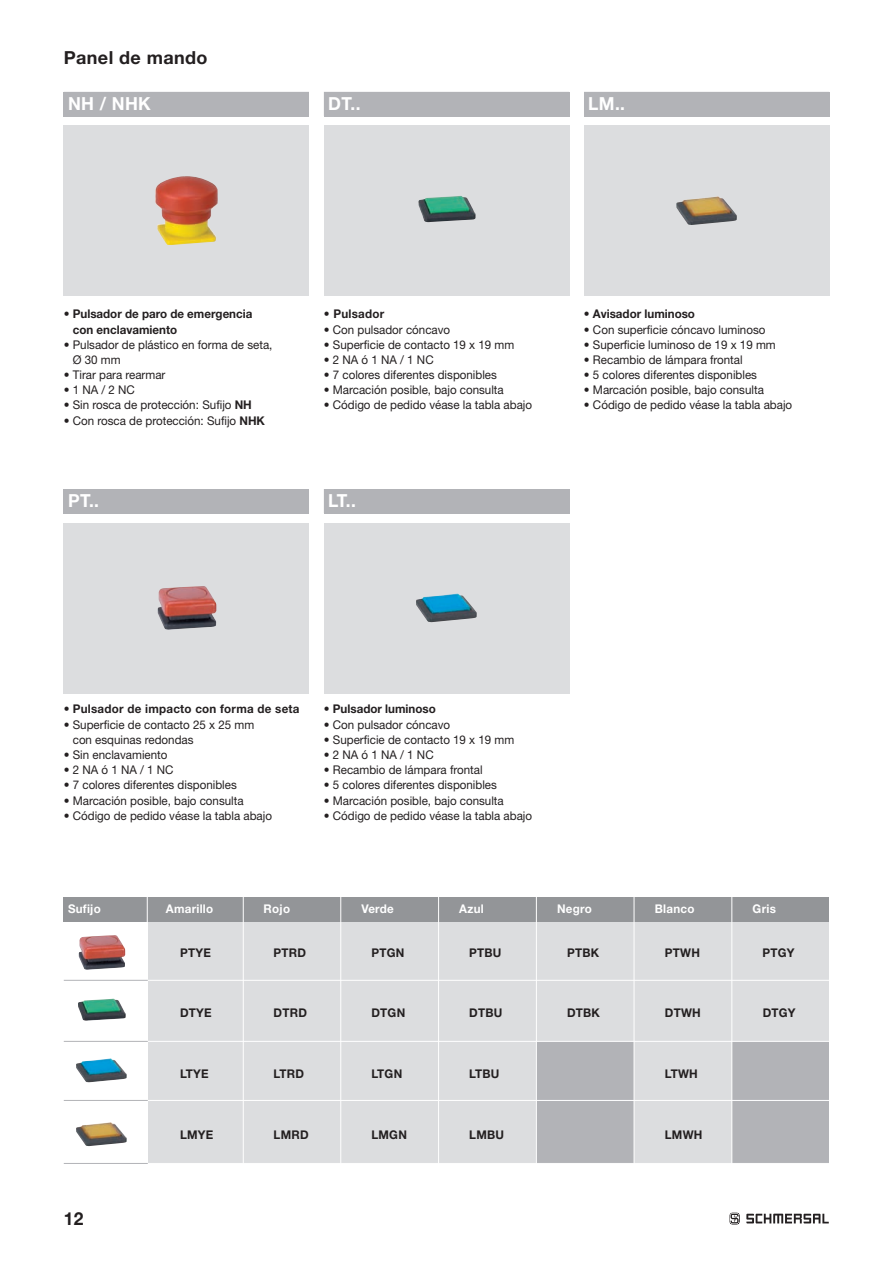
<style>
.page{position:relative;width:893px;height:1263px;background:#fff}
.page>*{position:absolute;margin:0;border:0;box-sizing:border-box;transform-origin:0 0}
.t1{font:700 18px "Helvetica Neue";letter-spacing:.02em;color:#fff;scale:.96 1}
.t2{font:700 18px "Helvetica Neue";letter-spacing:.02em;color:#231f20}
.t3{font:700 18px "Helvetica Neue";letter-spacing:.02em;color:#231f20;scale:.96 1}
.t4{font:12px/15.1px "Helvetica Neue";color:#231f20;scale:.96 1}
.t5{font:700 12px "Helvetica Neue";letter-spacing:.02em;color:#231f20;scale:.96 1}
.t6{font:700 12px/15.1px "Helvetica Neue";color:#231f20;scale:.96 1}
.t7{font:700 12px "Helvetica Neue";letter-spacing:.02em;color:#fff;scale:.96 1}
.s1{font-weight:400}
.s2{font-weight:700}
</style>
<div class="page">
<svg style="left:730px;top:1213px;width:10px;height:11px"></svg>
<svg style="left:746px;top:1213px;width:83px;height:10px"></svg>
<div style="left:64px;top:92px;width:245px;height:25px;background:#b2b3b7"></div>
<div style="left:64px;top:126px;width:245px;height:170px;background:#dcdddf"></div>
<img style="left:155px;top:176px;width:63px;height:69px">
<div style="left:324px;top:489px;width:245px;height:25px;background:#b2b3b7"></div>
<div style="left:324px;top:523px;width:245px;height:170px;background:#dcdddf"></div>
<img style="left:416px;top:593px;width:61px;height:29px">
<div style="left:324px;top:92px;width:245px;height:25px;background:#b2b3b7"></div>
<div style="left:324px;top:126px;width:245px;height:170px;background:#dcdddf"></div>
<img style="left:418px;top:196px;width:57px;height:26px">
<div style="left:64px;top:489px;width:245px;height:25px;background:#b2b3b7"></div>
<div style="left:64px;top:523px;width:245px;height:170px;background:#dcdddf"></div>
<img style="left:158px;top:586px;width:58px;height:44px">
<div style="left:584px;top:92px;width:245px;height:25px;background:#b2b3b7"></div>
<div style="left:584px;top:126px;width:245px;height:170px;background:#dcdddf"></div>
<img style="left:676px;top:196px;width:61px;height:29px">
<div style="left:148px;top:918px;width:681px;height:245px;background:#b2b3b7"></div>
<div style="left:148px;top:1041px;width:388px;height:122px;background:#dcdddf"></div>
<div style="left:634px;top:1041px;width:98px;height:122px;background:#dcdddf"></div>
<div style="left:148px;top:920px;width:681px;height:121px;background:#dcdddf"></div>
<div style="left:64px;top:897px;width:765px;height:25px;background:#939598"></div>
<hr style="left:340px;top:884px;width:1px;height:297px;background:#fff">
<hr style="left:438px;top:884px;width:1px;height:297px;background:#fff">
<hr style="left:536px;top:884px;width:1px;height:297px;background:#fff">
<hr style="left:67px;top:980px;width:765px;height:1px;background:#fff">
<hr style="left:67px;top:1041px;width:765px;height:1px;background:#fff">
<hr style="left:67px;top:1100px;width:765px;height:1px;background:#fff">
<img style="left:79px;top:935px;width:46px;height:35px">
<img style="left:78px;top:999px;width:48px;height:22px">
<img style="left:76px;top:1058px;width:51px;height:24px">
<img style="left:76px;top:1122px;width:51px;height:24px">
<hr style="left:64px;top:980px;width:84px;height:1px;background:#b2b3b7">
<hr style="left:64px;top:1041px;width:84px;height:1px;background:#b2b3b7">
<hr style="left:64px;top:1100px;width:84px;height:1px;background:#b2b3b7">
<hr style="left:64px;top:1163px;width:84px;height:1px;background:#b2b3b7">
<hr style="left:147px;top:884px;width:1px;height:38px;background:#fff">
<hr style="left:243px;top:884px;width:1px;height:297px;background:#fff">
<hr style="left:634px;top:884px;width:1px;height:297px;background:#fff">
<hr style="left:731px;top:884px;width:1px;height:297px;background:#fff">
<h1 class="t2" style="left:64px;top:51px;width:145px">Panel de mando</h1>
<h1 class="t1" style="left:68px;top:97px;width:88px">NH / NHK</h1>
<h1 class="t1" style="left:328px;top:97px;width:35px">DT..</h1>
<h1 class="t1" style="left:588px;top:97px;width:40px">LM..</h1>
<p class="t6" style="left:73px;top:308px;width:189px;text-indent:-9px"><span class="s1">•</span> Pulsador de paro de emergencia con enclavamiento</p>
<p class="t4" style="left:73px;top:338px;width:210px;text-indent:-9px">• Pulsador de plástico en forma de seta,<br>Ø 30 mm</p>
<p class="t4" style="left:64px;top:368px;width:107px">• Tirar para rearmar</p>
<p class="t4" style="left:64px;top:384px;width:76px">• 1 NA / 2 NC</p>
<p class="t4" style="left:64px;top:399px;width:197px">• Sin rosca de protección: Sufijo <span class="s2">NH</span></p>
<p class="t4" style="left:64px;top:414px;width:211px">• Con rosca de protección: Sufijo <span class="s2">NHK</span></p>
<h1 class="t1" style="left:68px;top:494px;width:34px">PT..</h1>
<p class="t5" style="left:324px;top:310px;width:64px">• Pulsador</p>
<p class="t4" style="left:324px;top:323px;width:133px">• Con pulsador cóncavo</p>
<p class="t4" style="left:324px;top:338px;width:200px">• Superficie de contacto 19 x 19 mm</p>
<p class="t4" style="left:324px;top:353px;width:116px">• 2 NA ó 1 NA / 1 NC</p>
<p class="t4" style="left:324px;top:368px;width:182px">• 7 colores diferentes disponibles</p>
<p class="t4" style="left:324px;top:384px;width:189px">• Marcación posible, bajo consulta</p>
<p class="t4" style="left:324px;top:399px;width:218px">• Código de pedido véase la tabla abajo</p>
<h1 class="t1" style="left:328px;top:494px;width:31px">LT..</h1>
<p class="t6" style="left:584px;top:308px;width:117px"><span class="s1">•</span> Avisador luminoso</p>
<p class="t4" style="left:584px;top:323px;width:191px">• Con superficie cóncavo luminoso</p>
<p class="t4" style="left:584px;top:338px;width:201px">• Superficie luminoso de 19 x 19 mm</p>
<p class="t4" style="left:584px;top:353px;width:167px">• Recambio de lámpara frontal</p>
<p class="t4" style="left:584px;top:368px;width:182px">• 5 colores diferentes disponibles</p>
<p class="t4" style="left:584px;top:384px;width:189px">• Marcación posible, bajo consulta</p>
<p class="t4" style="left:584px;top:399px;width:218px">• Código de pedido véase la tabla abajo</p>
<p class="t5" style="left:64px;top:705px;width:247px"><span class="s1">•</span> Pulsador de impacto con forma de seta</p>
<p class="t4" style="left:73px;top:718px;width:191px;text-indent:-9px">• Superficie de contacto 25 x 25 mm con esquinas redondas</p>
<p class="t4" style="left:64px;top:748px;width:110px">• Sin enclavamiento</p>
<p class="t4" style="left:64px;top:763px;width:116px">• 2 NA ó 1 NA / 1 NC</p>
<p class="t4" style="left:64px;top:779px;width:182px">• 7 colores diferentes disponibles</p>
<p class="t4" style="left:64px;top:794px;width:189px">• Marcación posible, bajo consulta</p>
<p class="t4" style="left:64px;top:809px;width:218px">• Código de pedido véase la tabla abajo</p>
<p class="t6" style="left:324px;top:703px;width:118px"><span class="s1">•</span> Pulsador luminoso</p>
<p class="t4" style="left:324px;top:718px;width:133px">• Con pulsador cóncavo</p>
<p class="t4" style="left:324px;top:733px;width:200px">• Superficie de contacto 19 x 19 mm</p>
<p class="t4" style="left:324px;top:748px;width:116px">• 2 NA ó 1 NA / 1 NC</p>
<p class="t4" style="left:324px;top:763px;width:167px">• Recambio de lámpara frontal</p>
<p class="t4" style="left:324px;top:779px;width:182px">• 5 colores diferentes disponibles</p>
<p class="t4" style="left:324px;top:794px;width:189px">• Marcación posible, bajo consulta</p>
<p class="t4" style="left:324px;top:809px;width:218px">• Código de pedido véase la tabla abajo</p>
<p class="t7" style="left:68px;top:905px;width:36px">Sufijo</p>
<p class="t7" style="left:166px;top:905px;width:51px">Amarillo</p>
<p class="t7" style="left:264px;top:905px;width:29px">Rojo</p>
<p class="t7" style="left:361px;top:905px;width:35px">Verde</p>
<p class="t7" style="left:459px;top:905px;width:27px">Azul</p>
<p class="t7" style="left:557px;top:905px;width:38px">Negro</p>
<p class="t7" style="left:655px;top:905px;width:43px">Blanco</p>
<p class="t7" style="left:753px;top:905px;width:26px">Gris</p>
<p class="t5" style="left:180px;top:948px;width:34px">PTYE</p>
<p class="t5" style="left:274px;top:948px;width:35px">PTRD</p>
<p class="t5" style="left:371px;top:948px;width:36px">PTGN</p>
<p class="t5" style="left:469px;top:948px;width:35px">PTBU</p>
<p class="t5" style="left:567px;top:948px;width:35px">PTBK</p>
<p class="t5" style="left:665px;top:948px;width:38px">PTWH</p>
<p class="t5" style="left:763px;top:948px;width:35px">PTGY</p>
<p class="t5" style="left:180px;top:1009px;width:34px">DTYE</p>
<p class="t5" style="left:274px;top:1009px;width:36px">DTRD</p>
<p class="t5" style="left:371px;top:1009px;width:37px">DTGN</p>
<p class="t5" style="left:469px;top:1009px;width:36px">DTBU</p>
<p class="t5" style="left:567px;top:1009px;width:36px">DTBK</p>
<p class="t5" style="left:665px;top:1009px;width:39px">DTWH</p>
<p class="t5" style="left:763px;top:1009px;width:36px">DTGY</p>
<p class="t5" style="left:180px;top:1069px;width:31px">LTYE</p>
<p class="t5" style="left:274px;top:1069px;width:33px">LTRD</p>
<p class="t5" style="left:371px;top:1069px;width:34px">LTGN</p>
<p class="t5" style="left:469px;top:1069px;width:33px">LTBU</p>
<p class="t5" style="left:665px;top:1069px;width:36px">LTWH</p>
<h1 class="t3" style="left:64px;top:1212px;width:22px">12</h1>
<p class="t5" style="left:180px;top:1130px;width:36px">LMYE</p>
<p class="t5" style="left:274px;top:1130px;width:38px">LMRD</p>
<p class="t5" style="left:371px;top:1130px;width:38px">LMGN</p>
<p class="t5" style="left:469px;top:1130px;width:38px">LMBU</p>
<p class="t5" style="left:665px;top:1130px;width:41px">LMWH</p>
</div>
